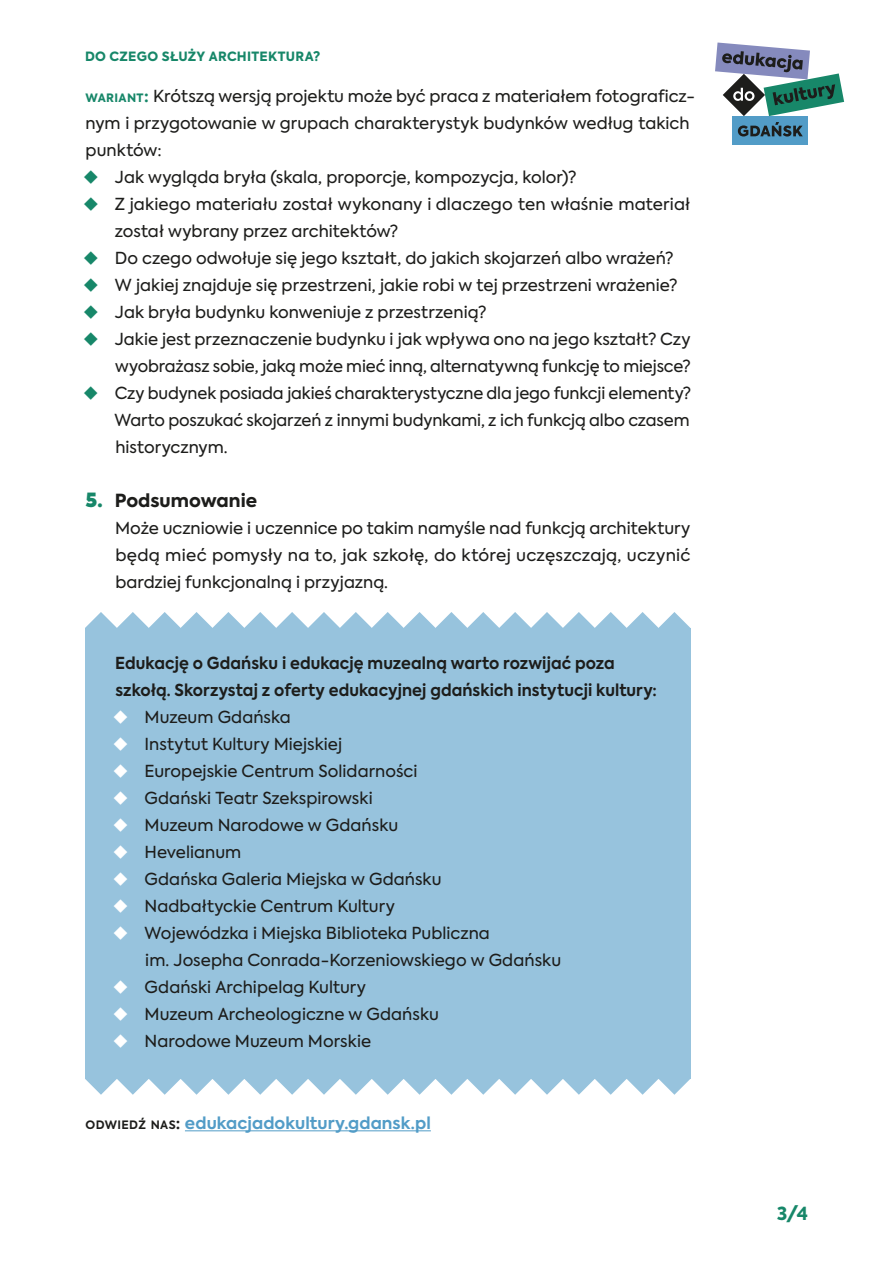
<style>
.page{position:relative;width:893px;height:1263px;background:#fff}
.page>*{position:absolute;margin:0;border:0;box-sizing:border-box;transform-origin:0 0}
.t1{font:800 18px "Axiforma";color:#1d1d1b}
.t2{font:800 18px "Axiforma";color:#178769}
.t3{font:16.5px/27px "Axiforma";color:#1d1d1b}
.t4{font:700 16.5px/27px "Axiforma";letter-spacing:.005em;color:#1d1d1b;scale:.95 1}
.t5{font:700 16.5px "Axiforma";letter-spacing:.005em;color:#529cc7}
.t6{font:800 12.75px "Axiforma";letter-spacing:.025em;color:#178769}
.s1{font-weight:800;font-size:11.55px;color:#178769}
.s2{font-weight:800;color:#178769}
.s3{color:#178769}
.s4{font-size:19.5px;color:#178769}
.s5{color:#fff}
.s6{font-size:11.55px;color:#1d1d1b}
.s7{color:#1d1d1b}
</style>
<div class="page">
<div style="left:85px;top:628px;width:605px;height:451px;background:#97c3dd"></div>
<svg style="left:85px;top:1079px;width:605px;height:16px"></svg>
<svg style="left:85px;top:612px;width:605px;height:16px"></svg>
<div style="left:732px;top:116px;width:76px;height:29px;background:#529cc7"></div>
<svg style="left:738px;top:122px;width:65px;height:15px"></svg>
<svg style="left:715px;top:43px;width:129px;height:73px"></svg>
<hr style="left:185px;top:1130px;width:246px;height:1px;background:#529cc7">
<p class="t6" style="left:85px;top:47px;width:237px">DO CZEGO SŁUŻY ARCHITEKTURA?</p>
<p class="t3" style="left:86px;top:82px;width:611px"><span class="s1">WARIANT</span><span class="s2">:</span> Krótszą wersją projektu może być praca z materiałem fotograficz&shy;nym i przygotowanie w grupach charakterystyk budynków według takich punktów:</p>
<p class="t3" style="left:83px;top:163px;width:495px"><span class="s3">◆</span> Jak wygląda bryła (skala, proporcje, kompozycja, kolor)?</p>
<p class="t3" style="left:115px;top:190px;width:577px;text-indent:-32px"><span class="s3">◆</span> Z jakiego materiału został wykonany i dlaczego ten właśnie materiał został wybrany przez architektów?</p>
<p class="t3" style="left:83px;top:244px;width:592px"><span class="s3">◆</span> Do czego odwołuje się jego kształt, do jakich skojarzeń albo wrażeń?</p>
<p class="t3" style="left:83px;top:271px;width:596px"><span class="s3">◆</span> W jakiej znajduje się przestrzeni, jakie robi w tej przestrzeni wrażenie?</p>
<p class="t3" style="left:83px;top:298px;width:405px"><span class="s3">◆</span> Jak bryła budynku konweniuje z przestrzenią?</p>
<p class="t3" style="left:83px;top:325px;width:610px;text-align:right"><span class="s3">◆</span> Jakie jest przeznaczenie budynku i jak wpływa ono na jego kształt? Czy wyobrażasz sobie, jaką może mieć inną, alternatywną funkcję to miejsce?</p>
<p class="t3" style="left:114px;top:379px;width:578px;text-align:justify;text-indent:-32px"><span class="s3">◆</span> Czy budynek posiada jakieś charakterystyczne dla jego funkcji elementy?<br>Warto poszukać skojarzeń z innymi budynkami, z ich funkcją albo czasem historycznym.</p>
<p class="t1" style="left:86px;top:487px;width:173px"><span class="s4">5.</span> Podsumowanie</p>
<p class="t3" style="left:115px;top:514px;width:577px;text-align:justify">Może uczniowie i uczennice po takim namyśle nad funkcją architektury będą mieć pomysły na to, jak szkołę, do której uczęszczają, uczynić bardziej funkcjonalną i przyjazną.</p>
<p class="t4" style="left:115px;top:649px;width:572px">Edukację o Gdańsku i edukację muzealną warto rozwijać poza szkołą. Skorzystaj z oferty edukacyjnej gdańskich instytucji kultury:</p>
<p class="t3" style="left:113px;top:703px;width:180px"><span class="s5">◆</span> Muzeum Gdańska</p>
<p class="t3" style="left:113px;top:730px;width:231px"><span class="s5">◆</span> Instytut Kultury Miejskiej</p>
<p class="t3" style="left:113px;top:757px;width:306px"><span class="s5">◆</span> Europejskie Centrum Solidarności</p>
<p class="t3" style="left:113px;top:784px;width:262px"><span class="s5">◆</span> Gdański Teatr Szekspirowski</p>
<p class="t3" style="left:113px;top:811px;width:287px"><span class="s5">◆</span> Muzeum Narodowe w Gdańsku</p>
<p class="t3" style="left:113px;top:838px;width:130px"><span class="s5">◆</span> Hevelianum</p>
<p class="t3" style="left:113px;top:865px;width:330px"><span class="s5">◆</span> Gdańska Galeria Miejska w Gdańsku</p>
<p class="t3" style="left:113px;top:892px;width:284px"><span class="s5">◆</span> Nadbałtyckie Centrum Kultury</p>
<p class="t3" style="left:145px;top:919px;width:417px;text-indent:-33px"><span class="s5">◆</span> Wojewódzka i Miejska Biblioteka Publiczna<br>im. Josepha Conrada-Korzeniowskiego w Gdańsku</p>
<p class="t3" style="left:113px;top:973px;width:255px"><span class="s5">◆</span> Gdański Archipelag Kultury</p>
<p class="t3" style="left:113px;top:1000px;width:328px"><span class="s5">◆</span> Muzeum Archeologiczne w Gdańsku</p>
<p class="t3" style="left:113px;top:1027px;width:260px"><span class="s5">◆</span> Narodowe Muzeum Morskie</p>
<p class="t5" style="left:86px;top:1112px;width:347px"><span class="s6">ODWIEDŹ NAS</span><span class="s7">:</span> edukacjadokultury.gdansk.pl</p>
<p class="t2" style="left:777px;top:1201px;width:32px">3/4</p>
</div>
